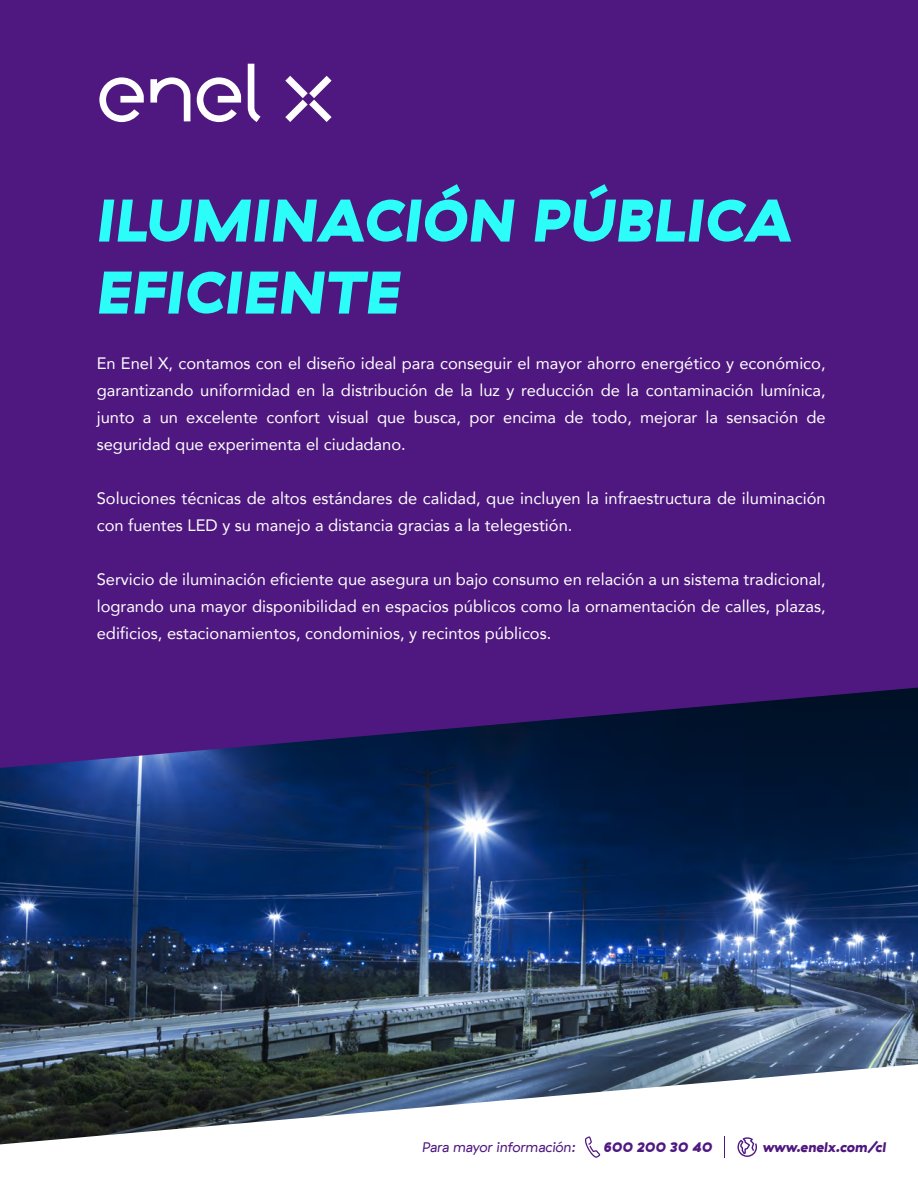
<style>
.page{position:relative;width:918px;height:1188px;background:#fff}
.page>*{position:absolute;margin:0;border:0;box-sizing:border-box;transform-origin:0 0}
.t1{font:italic 900 60px/72px "GT Haptik Enel X";color:#2cfdf8}
.t2{font:16.5px/27px "Avenir";color:#fff;text-align:justify}
.t3{font:italic 900 13.8px "GT Haptik Enel X";color:#4f1880}
.t4{font:italic 13.8px "GT Haptik Enel X";color:#4f1880}
</style>
<div class="page">
<div style="left:0;top:0;width:918px;height:819px;background:#4f1880"></div>
<img style="left:0;top:688px;width:918px;height:376px">
<svg style="left:0;top:1064px;width:918px;height:94px"></svg>
<svg style="left:585px;top:1136px;width:15px;height:22px"></svg>
<svg style="left:737px;top:1137px;width:20px;height:20px"></svg>
<svg style="left:725px;top:1137px;width:1px;height:21px"></svg>
<svg style="left:285px;top:76px;width:47px;height:46px"></svg>
<svg style="left:197px;top:77px;width:44px;height:45px"></svg>
<svg style="left:99px;top:77px;width:45px;height:45px"></svg>
<svg style="left:248px;top:64px;width:13px;height:58px"></svg>
<svg style="left:150px;top:77px;width:40px;height:44px"></svg>
<h1 class="t1" style="left:95px;top:184px;width:698px">ILUMINACIÓN PÚBLICA<br>EFICIENTE</h1>
<p class="t2" style="left:97px;top:349px;width:730px">En Enel X, contamos con el diseño ideal para conseguir el mayor ahorro energético y económico, garantizando uniformidad en la distribución de la luz y reducción de la contaminación lumínica, junto a un excelente confort visual que busca, por encima de todo, mejorar la sensación de seguridad que experimenta el ciudadano.</p>
<p class="t2" style="left:97px;top:484px;width:730px">Soluciones técnicas de altos estándares de calidad, que incluyen la infraestructura de iluminación con fuentes LED y su manejo a distancia gracias a la telegestión.</p>
<p class="t2" style="left:97px;top:565px;width:731px">Servicio de iluminación eficiente que asegura un bajo consumo en relación a un sistema tradicional, logrando una mayor disponibilidad en espacios públicos como la ornamentación de calles, plazas, edificios, estacionamientos, condominios, y recintos públicos.</p>
<p class="t4" style="left:422px;top:1139px;width:155px">Para mayor información:</p>
<p class="t3" style="left:604px;top:1138px;width:110px">600 200 30 40</p>
<p class="t3" style="left:762px;top:1138px;width:125px">www.enelx.com/cl</p>
</div>
